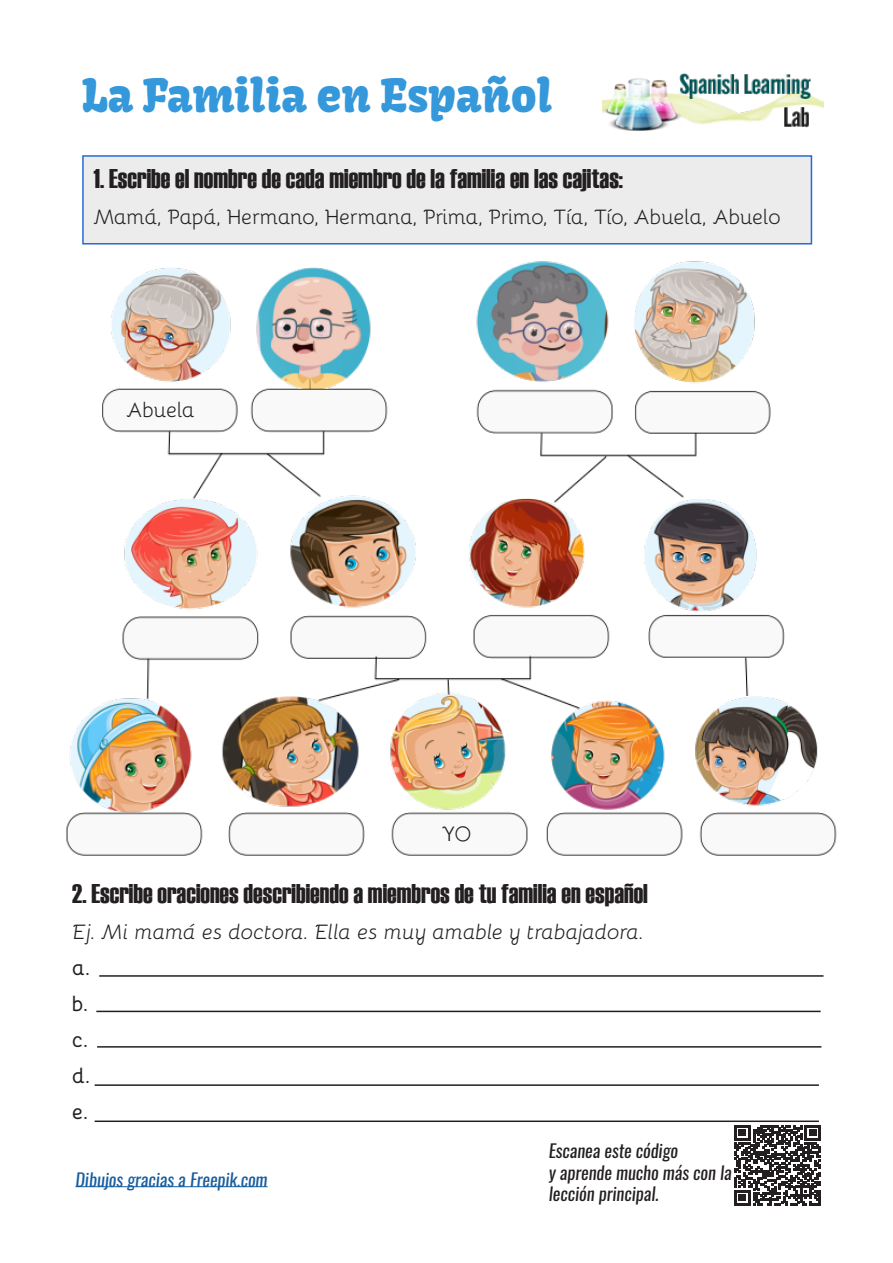
<style>
.page{position:relative;width:893px;height:1263px;background:#fff}
.page>*{position:absolute;margin:0;border:0;box-sizing:border-box;transform-origin:0 0}
.t1{font:45px "Kavoon";color:#3498db}
.t2{font:27px "Haettenschweiler";color:#231f20}
.t3{font:21px "Bellota";letter-spacing:-.025em;color:#231f20}
.t4{font:italic 21px "Bellota";letter-spacing:-.02em;color:#231f20}
.t5{font:700 21px "Bellota";color:#231f20}
.t6{font:italic 18px/21.6px "Oswald";color:#231f20}
.t7{font:italic 18px "Oswald";color:#175d9e}
</style>
<div class="page">
<img style="left:66px;top:100px;width:771px;height:913px">
<img style="left:603px;top:73px;width:220px;height:63px">
<div style="left:82px;top:155px;width:730px;height:89px;background:#ececec;border:2px solid #246bd8"></div>
<hr style="left:99px;top:975px;width:724px;height:2px;background:#231f20">
<hr style="left:96px;top:1011px;width:725px;height:1px;background:#231f20">
<hr style="left:97px;top:1046px;width:724px;height:1px;background:#231f20">
<hr style="left:95px;top:1084px;width:724px;height:2px;background:#231f20">
<hr style="left:95px;top:1120px;width:724px;height:2px;background:#231f20">
<hr style="left:75px;top:1186px;width:193px;height:1px;background:#175d9e">
<svg style="left:734px;top:1125px;width:87px;height:80px"></svg>
<p class="t1" style="left:82px;top:68px;width:471px">La Familia en Español</p>
<p class="t2" style="left:94px;top:160px;width:531px">1. Escribe el nombre de cada miembro de la familia en las cajitas:</p>
<p class="t3" style="left:94px;top:200px;width:689px">Mamá, Papá, Hermano, Hermana, Prima, Primo, Tía, Tío, Abuela, Abuelo</p>
<p class="t3" style="left:126px;top:394px;width:70px">Abuela</p>
<p class="t3" style="left:442px;top:817px;width:31px">YO</p>
<p class="t2" style="left:72px;top:876px;width:577px">2. Escribe oraciones describiendo a miembros de tu familia en español</p>
<p class="t4" style="left:72px;top:916px;width:573px">Ej. Mi mamá es doctora. Ella es muy amable y trabajadora.</p>
<p class="t5" style="left:72px;top:952px;width:19px">a.</p>
<p class="t5" style="left:72px;top:988px;width:17px">b.</p>
<p class="t5" style="left:72px;top:1024px;width:18px">c.</p>
<p class="t5" style="left:72px;top:1060px;width:19px">d.</p>
<p class="t5" style="left:72px;top:1096px;width:18px">e.</p>
<p class="t7" style="left:75px;top:1167px;width:194px">Dibujos gracias a Freepik.com</p>
<p class="t6" style="left:549px;top:1140px;width:131px">Escanea este código</p>
<p class="t6" style="left:549px;top:1162px;width:184px">y aprende mucho más con la lección principal.</p>
</div>
